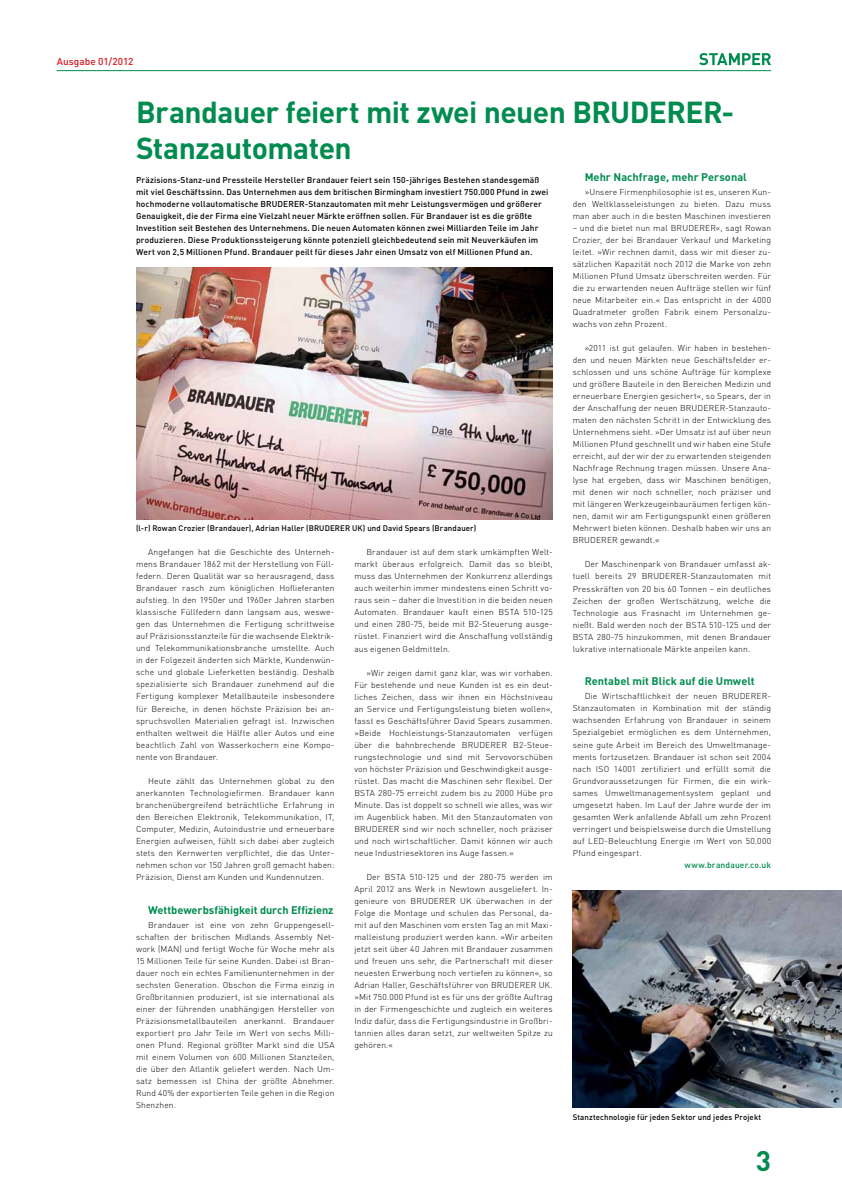
<style>
.page{position:relative;width:842px;height:1191px;background:#fff}
.page>*{position:absolute;margin:0;border:0;box-sizing:border-box;transform-origin:0 0}
.t1{font:700 30px "FFDIN";letter-spacing:-.02em;color:#008c4f}
.t2{font:700 28px "FFDIN";color:#008c4f}
.t3{font:700 11px "FFDIN";color:#008c4f}
.t4{font:500 10px "FFDIN";letter-spacing:.01em;color:#d71920}
.t5{font:300 8.5px/12px "FFDIN";letter-spacing:.015em;color:#000;text-align:justify}
.t6{font:500 8.5px/12px "FFDIN";letter-spacing:.015em;color:#000}
.t7{font:500 8.5px "FFDIN";letter-spacing:.015em;color:#008c4f}
.t8{font:500 8px "FFDIN";letter-spacing:.015em;color:#000}
</style>
<div class="page">
<hr style="left:57px;top:70px;width:714px;height:1px;background:#008c4f">
<svg style="left:699px;top:53px;width:72px;height:12px"></svg>
<img style="left:136px;top:267px;width:417px;height:252px">
<img style="left:573px;top:890px;width:269px;height:217px">
<p class="t4" style="left:57px;top:55px;width:78px">Ausgabe 01/2012</p>
<h1 class="t1" style="left:136px;top:93px;width:532px">Brandauer feiert mit zwei neuen BRUDERER</h1>
<h1 class="t1" style="left:721px;top:93px;width:14px">-</h1>
<h1 class="t1" style="left:136px;top:129px;width:217px">Stanzautomaten</h1>
<p class="t6" style="left:136px;top:174px;width:414px">Präzisions-Stanz-und Pressteile Hersteller Brandauer feiert sein 150-jähriges Bestehen standesgemäß mit viel Geschäftssinn. Das Unternehmen aus dem britischen Birmingham investiert 750.000 Pfund in zwei hochmoderne vollautomatische BRUDERER-Stanzautomaten mit mehr Leistungsvermögen und größerer Genauigkeit, die der Firma eine Vielzahl neuer Märkte eröffnen sollen. Für Brandauer ist es die größte Investition seit Bestehen des Unternehmens. Die neuen Automaten können zwei Milliarden Teile im Jahr produzieren. Diese Produktionssteigerung könnte potenziell gleichbedeutend sein mit Neuverkäufen im Wert von 2,5 Millionen Pfund. Brandauer peilt für dieses Jahr einen Umsatz von elf Millionen Pfund an.</p>
<p class="t3" style="left:585px;top:170px;width:164px">Mehr Nachfrage, mehr Personal</p>
<p class="t5" style="left:573px;top:186px;width:200px;text-indent:12px">»Unsere Firmenphilosophie ist es, unseren Kun&shy;den Weltklasseleistungen zu bieten. Dazu muss man aber auch in die besten Maschinen investieren</p>
<p class="t5" style="left:573px;top:222px;width:200px">– und die bietet nun mal BRUDERER«, sagt Rowan Crozier, der bei Brandauer Verkauf und Marketing leitet. »Wir rechnen damit, dass wir mit dieser zu&shy;sätzlichen Kapazität noch 2012 die Marke von zehn Millionen Pfund Umsatz überschreiten werden. Für die zu erwartenden neuen Aufträge stellen wir fünf neue Mitarbeiter ein.« Das entspricht in der 4000<br>Quadratmeter großen Fabrik einem Personalzu&shy;wachs von zehn Prozent.</p>
<p class="t5" style="left:573px;top:342px;width:200px;text-indent:12px">»2011 ist gut gelaufen. Wir haben in bestehen&shy;den und neuen Märkten neue Geschäftsfelder er&shy;schlossen und uns schöne Aufträge für komplexe und größere Bauteile in den Bereichen Medizin und erneuerbare Energien gesichert«, so Spears, der in der Anschaffung der neuen BRUDERER-Stanzauto&shy;maten den nächsten Schritt in der Entwicklung des Unternehmens sieht. »Der Umsatz ist auf über neun Millionen Pfund geschnellt und wir haben eine Stufe erreicht, auf der wir der zu erwartenden steigenden Nachfrage Rechnung tragen müssen. Unsere Ana&shy;lyse hat ergeben, dass wir Maschinen benötigen, mit denen wir noch schneller, noch präziser und mit längeren Werkzeugeinbauräumen fertigen kön&shy;nen, damit wir am Fertigungspunkt einen größeren Mehrwert bieten können. Deshalb haben wir uns an BRUDERER gewandt.«</p>
<p class="t5" style="left:573px;top:558px;width:200px;text-indent:12px">Der Maschinenpark von Brandauer umfasst ak&shy;tuell bereits 29 BRUDERER-Stanzautomaten mit Presskräften von 20 bis 60 Tonnen – ein deutliches Zeichen der großen Wertschätzung, welche die Technologie aus Frasnacht im Unternehmen ge&shy;nießt. Bald werden noch der BSTA 510-125 und der BSTA 280-75 hinzukommen, mit denen Brandauer lukrative internationale Märkte anpeilen kann.</p>
<p class="t3" style="left:585px;top:674px;width:172px">Rentabel mit Blick auf die Umwelt</p>
<p class="t5" style="left:573px;top:690px;width:200px;text-indent:12px">Die Wirtschaftlichkeit der neuen BRUDERER-Stanzautomaten in Kombination mit der ständig wachsenden Erfahrung von Brandauer in seinem Spezialgebiet ermöglichen es dem Unternehmen, seine gute Arbeit im Bereich des Umweltmanage&shy;ments fortzusetzen. Brandauer ist schon seit 2004 nach ISO 14001 zertifiziert und erfüllt somit die Grundvoraussetzungen für Firmen, die ein wirk&shy;sames Umweltmanagementsystem geplant und umgesetzt haben. Im Lauf der Jahre wurde der im gesamten Werk anfallende Abfall um zehn Prozent verringert und beispielsweise durch die Umstellung auf LED-Beleuchtung Energie im Wert von 50.000<br>Pfund eingespart.</p>
<p class="t7" style="left:685px;top:859px;width:88px">www.brandauer.co.uk</p>
<p class="t8" style="left:136px;top:523px;width:342px">(l-r) Rowan Crozier (Brandauer), Adrian Haller (BRUDERER UK) und David Spears (Brandauer)</p>
<p class="t5" style="left:136px;top:546px;width:200px;text-indent:12px">Angefangen hat die Geschichte des Unterneh&shy;mens Brandauer 1862 mit der Herstellung von Füll&shy;federn. Deren Qualität war so herausragend, dass Brandauer rasch zum königlichen Hoflieferanten aufstieg. In den 1950er und 1960er Jahren starben klassische Füllfedern dann langsam aus, weswe&shy;gen das Unternehmen die Fertigung schrittweise auf Präzisionsstanzteile für die wachsende Elektrik&shy;und Telekommunikationsbranche umstellte. Auch in der Folgezeit änderten sich Märkte, Kundenwün&shy;sche und globale Lieferketten beständig. Deshalb spezialisierte sich Brandauer zunehmend auf die Fertigung komplexer Metallbauteile insbesondere für Bereiche, in denen höchste Präzision bei an&shy;spruchsvollen Materialien gefragt ist. Inzwischen enthalten weltweit die Hälfte aller Autos und eine beachtlich Zahl von Wasserkochern eine Kompo&shy;nente von Brandauer.</p>
<p class="t5" style="left:136px;top:774px;width:200px;text-indent:12px">Heute zählt das Unternehmen global zu den anerkannten Technologiefirmen. Brandauer kann branchenübergreifend beträchtliche Erfahrung in den Bereichen Elektronik, Telekommunikation, IT, Computer, Medizin, Autoindustrie und erneuerbare Energien aufweisen, fühlt sich dabei aber zugleich stets den Kernwerten verpflichtet, die das Unter&shy;nehmen schon vor 150 Jahren groß gemacht haben:<br>Präzision, Dienst am Kunden und Kundennutzen.</p>
<p class="t3" style="left:148px;top:902px;width:187px">Wettbewerbsfähigkeit durch Effizienz</p>
<p class="t5" style="left:136px;top:918px;width:200px;text-indent:12px">Brandauer ist eine von zehn Gruppengesell&shy;schaften der britischen Midlands Assembly Net&shy;work (MAN) und fertigt Woche für Woche mehr als 15 Millionen Teile für seine Kunden. Dabei ist Bran&shy;dauer noch ein echtes Familienunternehmen in der sechsten Generation. Obschon die Firma einzig in Großbritannien produziert, ist sie international als einer der führenden unabhängigen Hersteller von Präzisionsmetallbauteilen anerkannt. Brandauer exportiert pro Jahr Teile im Wert von sechs Milli&shy;onen Pfund. Regional größter Markt sind die USA mit einem Volumen von 600 Millionen Stanzteilen, die über den Atlantik geliefert werden. Nach Um&shy;satz bemessen ist China der größte Abnehmer.<br>Rund 40% der exportierten Teile gehen in die Region Shenzhen.</p>
<p class="t5" style="left:354px;top:546px;width:200px;text-indent:12px">Brandauer ist auf dem stark umkämpften Welt&shy;markt überaus erfolgreich. Damit das so bleibt, muss das Unternehmen der Konkurrenz allerdings auch weiterhin immer mindestens einen Schritt vo&shy;raus sein – daher die Investition in die beiden neuen Automaten. Brandauer kauft einen BSTA 510-125 und einen 280-75, beide mit B2-Steuerung ausge&shy;rüstet. Finanziert wird die Anschaffung vollständig aus eigenen Geldmitteln.</p>
<p class="t5" style="left:354px;top:666px;width:200px;text-indent:12px">»Wir zeigen damit ganz klar, was wir vorhaben.<br>Für bestehende und neue Kunden ist es ein deut&shy;liches Zeichen, dass wir ihnen ein Höchstniveau an Service und Fertigungsleistung bieten wollen«, fasst es Geschäftsführer David Spears zusammen. »Beide Hochleistungs-Stanzautomaten verfügen über die bahnbrechende BRUDERER B2-Steue&shy;rungstechnologie und sind mit Servovorschüben von höchster Präzision und Geschwindigkeit ausge&shy;rüstet. Das macht die Maschinen sehr flexibel. Der BSTA 280-75 erreicht zudem bis zu 2000 Hübe pro Minute. Das ist doppelt so schnell wie alles, was wir im Augenblick haben. Mit den Stanzautomaten von BRUDERER sind wir noch schneller, noch präziser und noch wirtschaftlicher. Damit können wir auch neue Industriesektoren ins Auge fassen.«</p>
<p class="t5" style="left:354px;top:870px;width:200px;text-indent:12px">Der BSTA 510-125 und der 280-75 werden im April 2012 ans Werk in Newtown ausgeliefert. In&shy;genieure von BRUDERER UK überwachen in der Folge die Montage und schulen das Personal, da&shy;mit auf den Maschinen vom ersten Tag an mit Maxi&shy;malleistung produziert werden kann. »Wir arbeiten jetzt seit über 40 Jahren mit Brandauer zusammen und freuen uns sehr, die Partnerschaft mit dieser neuesten Erwerbung noch vertiefen zu können«, so Adrian Haller, Geschäftsführer von BRUDERER UK. »Mit 750.000 Pfund ist es für uns der größte Auftrag in der Firmengeschichte und zugleich ein weiteres Indiz dafür, dass die Fertigungsindustrie in Großbri&shy;tannien alles daran setzt, zur weltweiten Spitze zu gehören.«</p>
<p class="t8" style="left:573px;top:1111px;width:190px">Stanztechnologie für jeden Sektor und jedes Projekt</p>
<h2 class="t2" style="left:756px;top:1142px;width:17px">3</h2>
</div>
